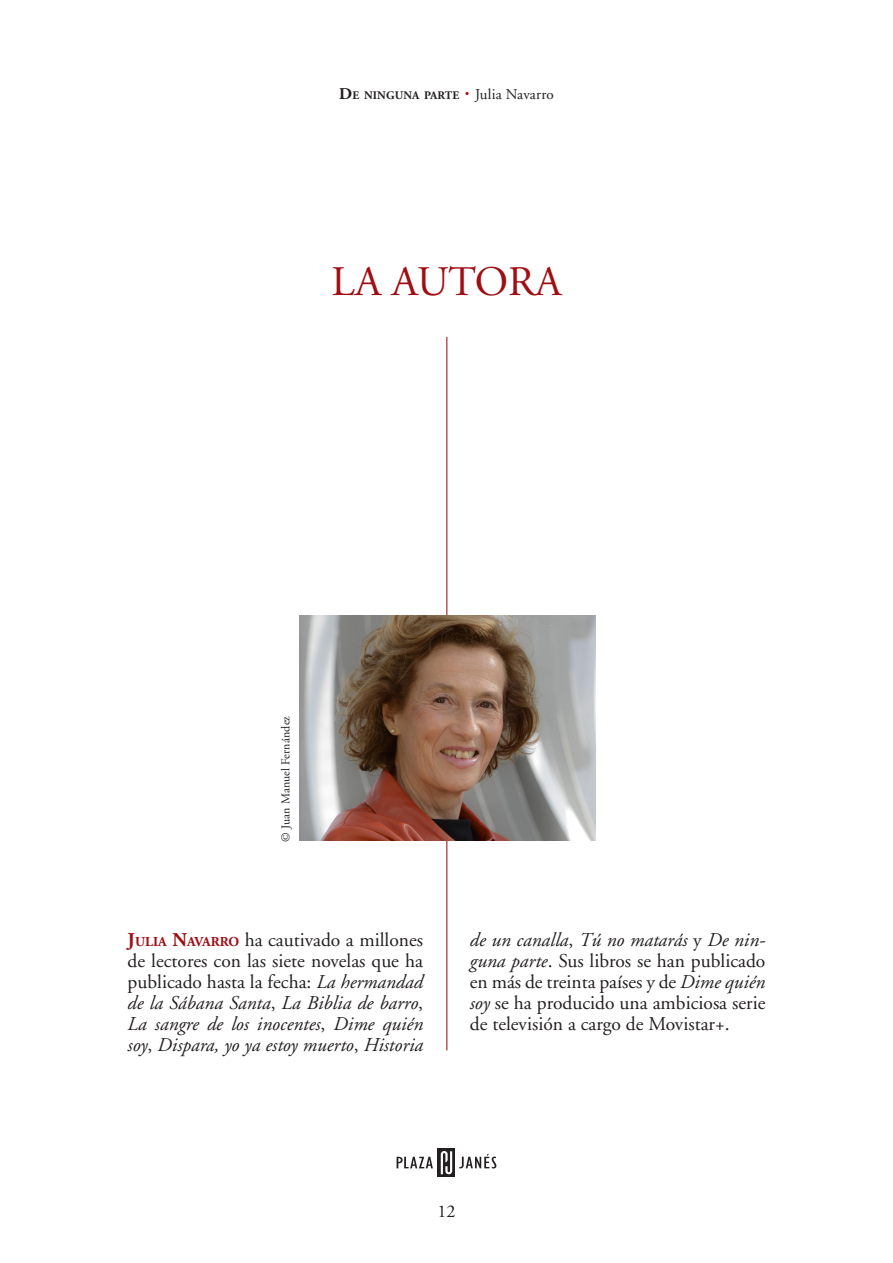
<style>
.page{position:relative;width:893px;height:1263px;background:#fff}
.page>*{position:absolute;margin:0;border:0;box-sizing:border-box;transform-origin:0 0}
.epígrafes{font:42px "Adobe Garamond";color:#9f0e13}
.generico{font:italic 19.5px/21px "Adobe Garamond";color:#231f20;text-align:justify}
.generico-2{font:19.5px/21px "Adobe Garamond";color:#231f20;text-align:justify}
.t1{font:18px "Adobe Garamond";color:#231f20}
.t2{font:15px "Adobe Garamond";letter-spacing:.01em;color:#231f20}
.t3{font:12px "Adobe Garamond";letter-spacing:.01em;color:#231f20}
.t4{font:700 11.55px "Adobe Garamond";letter-spacing:.015em;color:#231f20}
.s1{font-size:16.5px}
.s2{font-size:27px;color:#9f0e13}
.s3{font-weight:700;font-style:normal;color:#9f0e13}
.s4{font-weight:700;font-style:normal;font-size:13.65px;color:#9f0e13}
.s5{font-style:normal}
.s6{font-style:italic}
</style>
<div class="page">
<svg style="left:459px;top:1154px;width:37px;height:15px"></svg>
<svg style="left:397px;top:1157px;width:36px;height:11px"></svg>
<svg style="left:438px;top:1148px;width:17px;height:29px"></svg>
<svg style="left:441px;top:1151px;width:11px;height:23px"></svg>
<hr style="left:446px;top:337px;width:1px;height:713px;background:#9f0e13">
<img style="left:300px;top:616px;width:295px;height:225px">
<p class="t4" style="left:339px;top:89px;width:121px"><span class="s1">D</span>E NINGUNA PARTE</p>
<p class="t2" style="left:464px;top:86px;width:91px"><span class="s2">·</span> Julia Navarro</p>
<p class="epígrafes" style="left:331px;top:259px;width:232px">LA AUTORA</p>
<p class="t3" style="left:279px;top:842px;width:127px;rotate:-90deg">© Juan Manuel Fernández</p>
<p class="generico" style="left:128px;top:930px;width:297px"><span class="s3">J</span><span class="s4">ULIA</span> <span class="s3">N</span><span class="s4">AVARRO</span> <span class="s5">ha cautivado a millones de lectores con las siete novelas que ha publicado hasta la fecha:</span> La hermandad de la Sábana Santa<span class="s5">,</span> La Biblia de barro<span class="s5">, </span>La sangre de los inocentes<span class="s5">,</span> Dime quién soy<span class="s5">,</span> Dispara, yo ya estoy muerto<span class="s5">,</span> Historia</p>
<p class="generico-2" style="left:470px;top:930px;width:297px"><span class="s6">de un canalla</span>, <span class="s6">Tú no matarás</span> y <span class="s6">De nin&shy;guna parte</span>. Sus libros se han publicado en más de treinta países y de <span class="s6">Dime quién soy</span> se ha producido una ambiciosa serie de televisión a cargo de Movistar+.</p>
<p class="t1" style="left:437px;top:1201px;width:19px">12</p>
</div>
